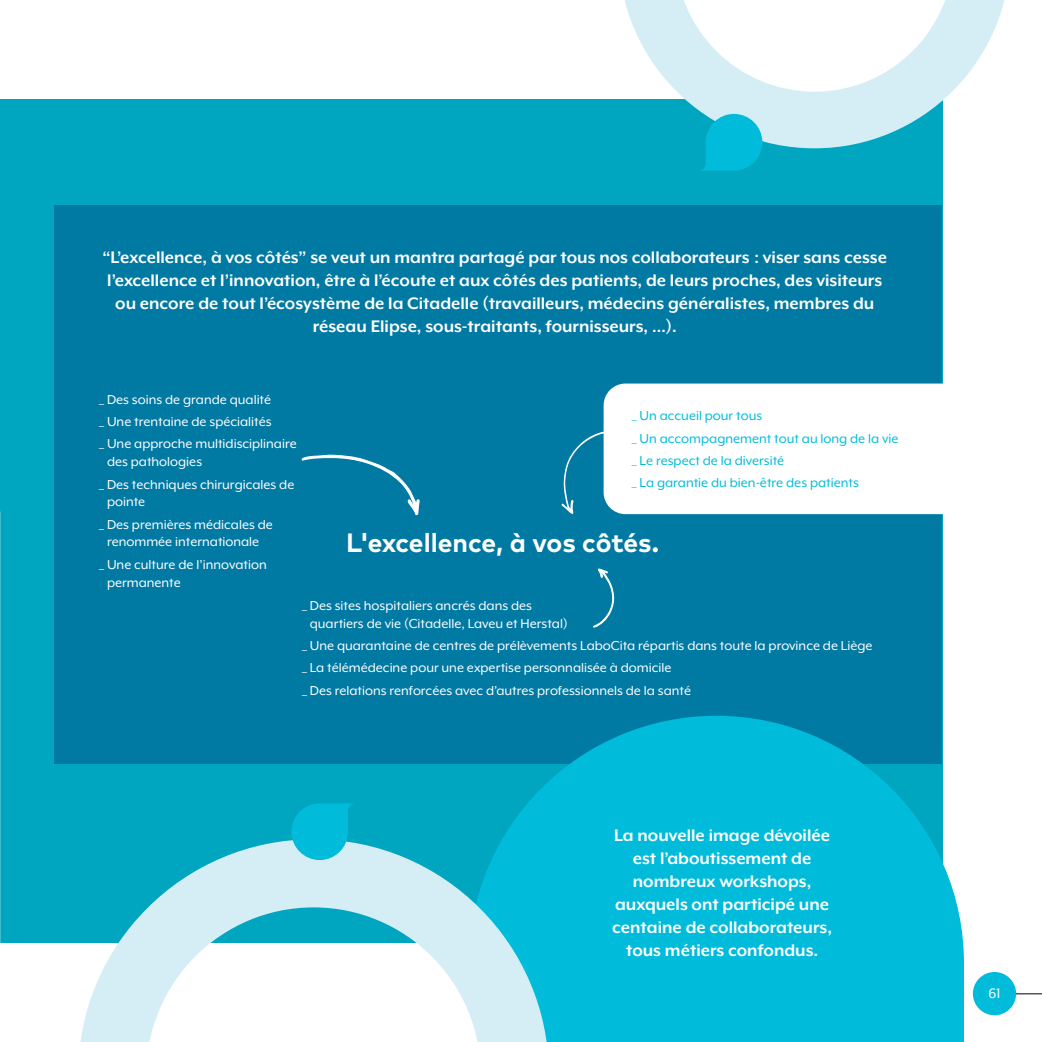
<style>
.page{position:relative;width:1042px;height:1042px;background:#fff}
.page>*{position:absolute;margin:0;border:0;box-sizing:border-box;transform-origin:0 0}
.t1{font:700 26.43px "Mark OT";letter-spacing:-.005em;color:#fff}
.t2{font:700 19.25px/23.1px "Mr Eaves XL Mod OT";color:#fff;text-align:center}
.t3{font:15.75px "Mr Eaves XL Mod OT";color:#fff}
.t4{font:14.88px/22.2px "Mr Eaves XL Mod OT";color:#fff}
.t5{font:14.88px/22.2px "Mr Eaves XL Mod OT";color:#00bcda}
.s1{color:#2ac1dd}
</style>
<div class="page">
<div style="left:0;top:99px;width:943px;height:844px;background:#00a5bf"></div>
<div style="left:55px;top:206px;width:887px;height:558px;background:#0079a3"></div>
<svg style="left:503px;top:716px;width:523px;height:326px;fill:#00bcda"></svg>
<div style="left:603px;top:383px;width:368px;height:131px;background:#fff;border-radius:22px"></div>
<svg style="left:302px;top:454px;width:117px;height:61px"></svg>
<svg style="left:561px;top:430px;width:53px;height:84px"></svg>
<svg style="left:593px;top:568px;width:21px;height:60px"></svg>
<svg style="left:624px;top:0;width:381px;height:148px"></svg>
<svg style="left:698px;top:114px;width:64px;height:57px"></svg>
<svg style="left:80px;top:839px;width:469px;height:203px"></svg>
<svg style="left:291px;top:803px;width:64px;height:57px;background:#1bbfd9"></svg>
<hr style="left:980px;top:993px;width:62px;height:1px;background:#000">
<div style="left:973px;top:972px;width:43px;height:43px;background:#00bcda;border-radius:50%"></div>
<p class="t2" style="left:102px;top:245px;width:786px">“L’excellence, à vos côtés” se veut un mantra partagé par tous nos collaborateurs : viser sans cesse l’excellence et l’innovation, être à l’écoute et aux côtés des patients, de leurs proches, des visiteurs ou encore de tout l’écosystème de la Citadelle (travailleurs, médecins généralistes, membres du réseau Elipse, sous-traitants, fournisseurs, …).</p>
<p class="t4" style="left:99px;top:388px;width:199px">_ Des soins de grande qualité<br>_ Une trentaine de spécialités<br>_ Une approche multidisciplinaire</p>
<p class="t4" style="left:99px;top:451px;width:197px;text-indent:8px">des pathologies<br>_ Des techniques chirurgicales de</p>
<p class="t4" style="left:99px;top:491px;width:175px;text-indent:8px">pointe<br>_ Des premières médicales de</p>
<p class="t4" style="left:99px;top:531px;width:169px;text-align:center">renommée internationale<br>_ Une culture de l’innovation</p>
<p class="t4" style="left:107px;top:571px;width:75px">permanente</p>
<p class="t5" style="left:632px;top:405px;width:268px"><span class="s1">_</span> Un accueil pour tous<br><span class="s1">_</span> Un accompagnement tout au long de la vie <span class="s1">_</span> Le respect de la diversité<br><span class="s1">_</span> La garantie du bien-être des patients</p>
<h1 class="t1" style="left:346px;top:526px;width:314px">L'excellence, à vos côtés.</h1>
<p class="t4" style="left:310px;top:596px;width:259px;line-height:17.8px;text-indent:-8px">_ Des sites hospitaliers ancrés dans des quartiers de vie (Citadelle, Laveu et Herstal)</p>
<p class="t4" style="left:302px;top:634px;width:572px">_ Une quarantaine de centres de prélèvements LaboCita répartis dans toute la province de Liège _ La télémédecine pour une expertise personnalisée à domicile<br>_ Des relations renforcées avec d’autres professionnels de la santé</p>
<p class="t2" style="left:612px;top:823px;width:221px">La nouvelle image dévoilée est l’aboutissement de nombreux workshops, auxquels ont participé une centaine de collaborateurs, tous métiers confondus.</p>
<p class="t3" style="left:988px;top:984px;width:14px">61</p>
</div>
